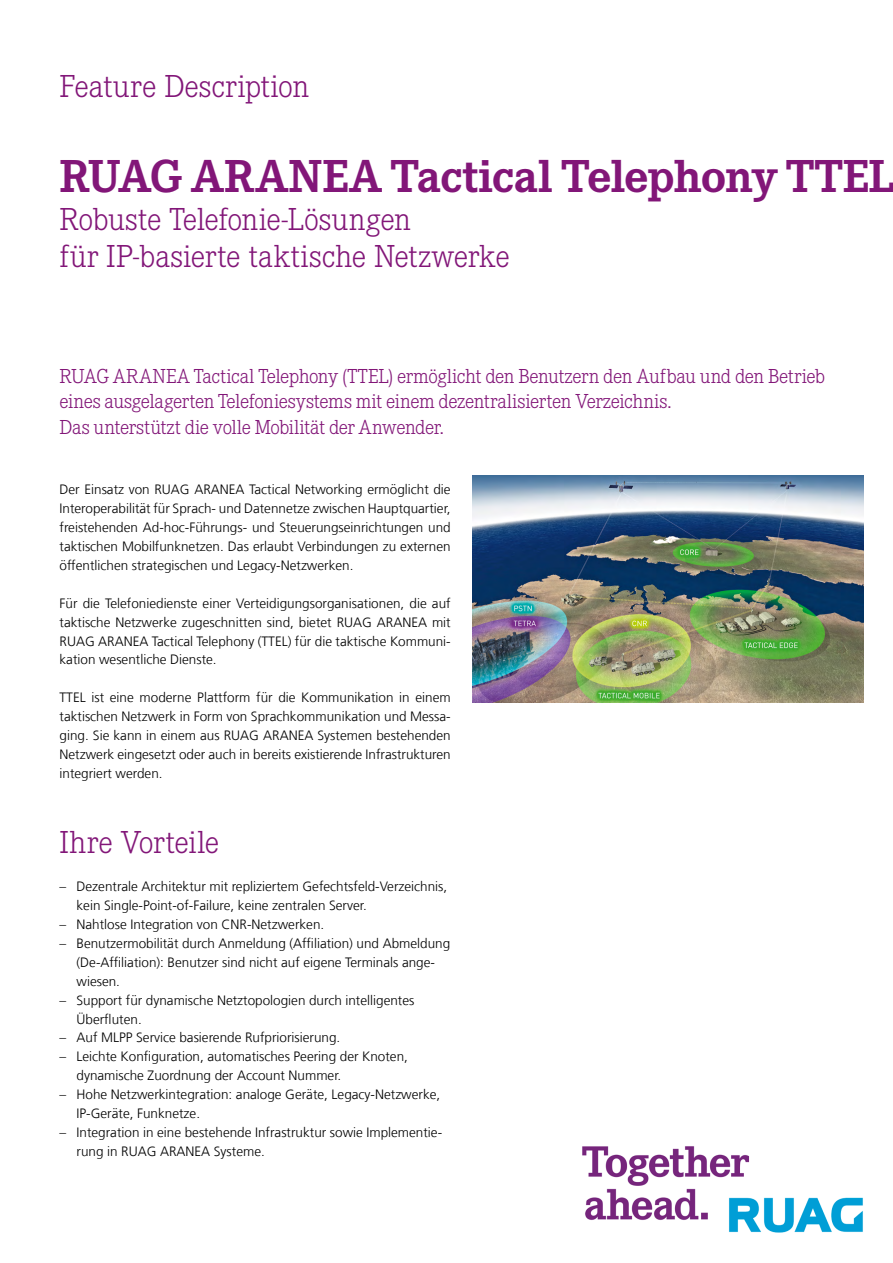
<style>
.page{position:relative;width:893px;height:1263px;background:#fff}
.page>*{position:absolute;margin:0;border:0;box-sizing:border-box;transform-origin:0 0}
.t1{font:700 48px "Corporate E Pro";letter-spacing:-.025em;color:#821678}
.t2{font:300 33px/37.8px "Corporate E Pro";letter-spacing:-.005em;color:#821678}
.t3{font:300 21px/25.5px "Corporate E Pro";letter-spacing:-.025em;color:#821678}
.t4{font:300 13.5px/18.9px "Frutiger LT Com";color:#000}
</style>
<div class="page">
<img style="left:582px;top:1146px;width:281px;height:87px">
<img style="left:472px;top:475px;width:391px;height:227px">
<h2 class="t2" style="left:60px;top:66px;width:251px">Feature Description</h2>
<h1 class="t1" style="left:60px;top:142px;width:836px">RUAG ARANEA Tactical Telephony TTEL</h1>
<h2 class="t2" style="left:60px;top:199px;width:452px">Robuste Telefonie-Lösungen<br>für IP-basierte taktische Netzwerke</h2>
<h3 class="t3" style="left:60px;top:362px;width:767px">RUAG ARANEA Tactical Telephony (TTEL) ermöglicht den Benutzern den Aufbau und den Betrieb eines ausgelagerten Telefoniesystems mit einem dezentralisierten Verzeichnis.<br>Das unterstützt die volle Mobilität der Anwender.</h3>
<p class="t4" style="left:60px;top:480px;width:393px;text-align:justify">Der Einsatz von RUAG ARANEA Tactical Networking ermöglicht die Interoperabilität für Sprach- und Datennetze zwischen Hauptquartier, freistehenden Ad-hoc-Führungs- und Steuerungseinrichtungen und taktischen Mobilfunknetzen. Das erlaubt Verbindungen zu externen öffentlichen strategischen und Legacy-Netzwerken.</p>
<p class="t4" style="left:60px;top:593px;width:393px;text-align:justify">Für die Telefoniedienste einer Verteidigungsorganisationen, die auf taktische Netzwerke zugeschnitten sind, bietet RUAG ARANEA mit RUAG ARANEA Tactical Telephony (TTEL) für die taktische Kommuni&shy;kation wesentliche Dienste.</p>
<p class="t4" style="left:60px;top:688px;width:393px;text-align:justify">TTEL ist eine moderne Plattform für die Kommunikation in einem taktischen Netzwerk in Form von Sprachkommunikation und Messa&shy;ging. Sie kann in einem aus RUAG ARANEA Systemen bestehenden Netzwerk eingesetzt oder auch in bereits existierende Infrastrukturen integriert werden.</p>
<h2 class="t2" style="left:60px;top:822px;width:161px">Ihre Vorteile</h2>
<p class="t4" style="left:77px;top:877px;width:372px;text-indent:-17px">– Dezentrale Architektur mit repliziertem Gefechtsfeld-Verzeichnis, kein Single-Point-of-Failure, keine zentralen Server.</p>
<p class="t4" style="left:60px;top:915px;width:266px">– Nahtlose Integration von CNR-Netzwerken.</p>
<p class="t4" style="left:77px;top:934px;width:375px;text-indent:-17px">– Benutzermobilität durch Anmeldung (Affiliation) und Abmeldung (De-Affiliation): Benutzer sind nicht auf eigene Terminals ange&shy;wiesen.</p>
<p class="t4" style="left:77px;top:990px;width:339px;text-indent:-17px">– Support für dynamische Netztopologien durch intelligentes<br>Überfluten.</p>
<p class="t4" style="left:60px;top:1028px;width:282px">– Auf MLPP Service basierende Rufpriorisierung.</p>
<p class="t4" style="left:77px;top:1047px;width:333px;text-indent:-17px">– Leichte Konfiguration, automatisches Peering der Knoten, dynamische Zuordnung der Account Nummer.</p>
<p class="t4" style="left:77px;top:1085px;width:365px;text-indent:-17px">– Hohe Netzwerkintegration: analoge Geräte, Legacy-Netzwerke,<br>IP-Geräte, Funknetze.</p>
<p class="t4" style="left:77px;top:1123px;width:367px;text-indent:-17px">– Integration in eine bestehende Infrastruktur sowie Implementie&shy;rung in RUAG ARANEA Systeme.</p>
</div>
